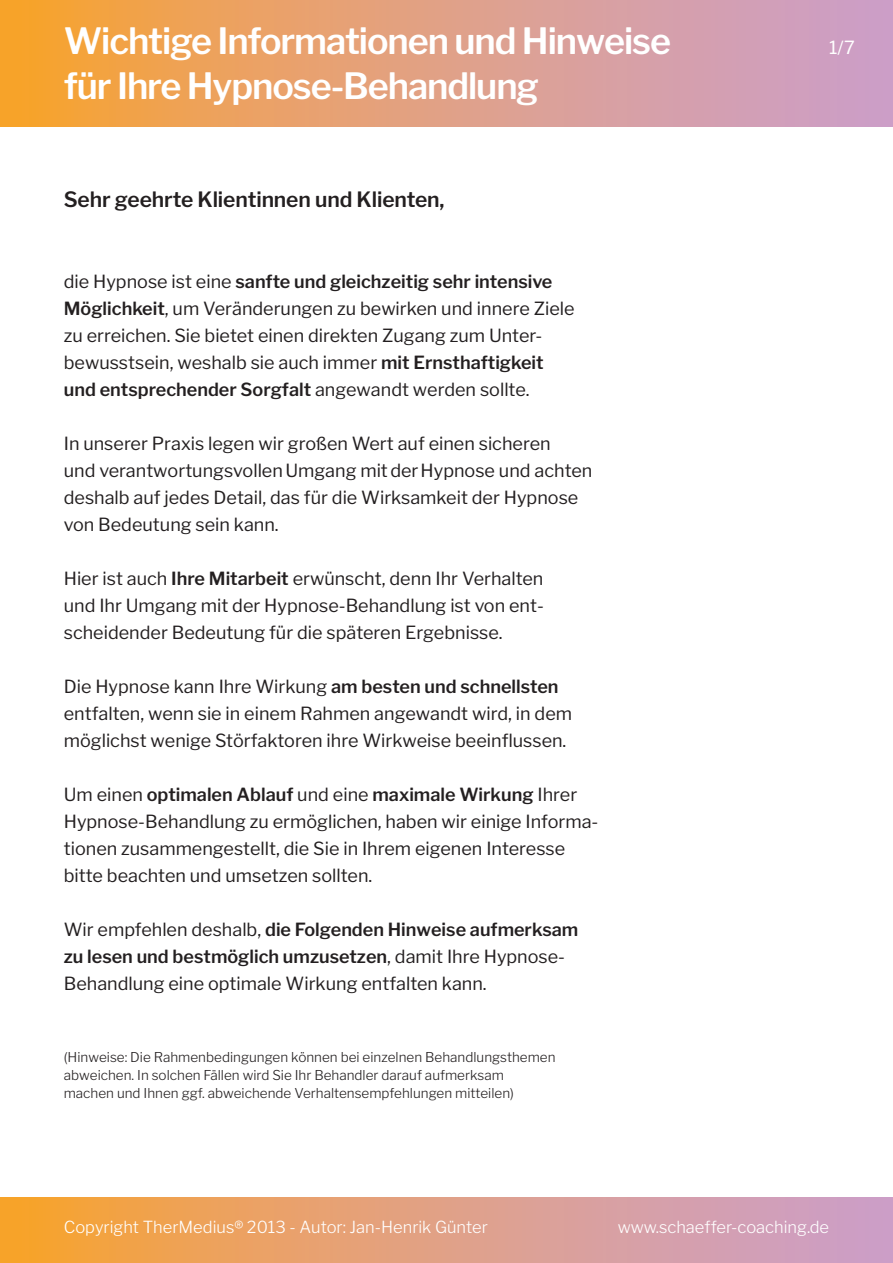
<style>
.page{position:relative;width:893px;height:1263px;background:#fff}
.page>*{position:absolute;margin:0;border:0;box-sizing:border-box;transform-origin:0 0}
.t1{font:600 36px/45px "Libre Franklin";letter-spacing:-.03em;color:#fff}
.t2{font:600 21px "Libre Franklin";letter-spacing:-.005em;color:#231f20}
.t3{font:18px/27px "Libre Franklin";color:#231f20}
.t4{font:18px "Libre Franklin";color:#fff}
.t5{font:300 16.5px "Libre Franklin";color:#fff}
.t6{font:300 13.5px/18px "Libre Franklin";color:#231f20}
.s1{font-weight:600}
</style>
<div class="page">
<div style="left:0;top:0;width:893px;height:126px;background:linear-gradient(to right,#f8a333,#ca9ed2)"></div>
<div style="left:0;top:1197px;width:893px;height:66px;background:linear-gradient(to right,#f8a333,#ca9ed2)"></div>
<h1 class="t1" style="left:64px;top:19px;width:609px">Wichtige Informationen und Hinweise für Ihre Hypnose-Behandlung</h1>
<p class="t2" style="left:64px;top:187px;width:382px">Sehr geehrte Klientinnen und Klienten,</p>
<p class="t3" style="left:64px;top:268px;width:512px">die Hypnose ist eine <span class="s1">sanfte und gleichzeitig sehr intensive Möglichkeit</span>, um Veränderungen zu bewirken und innere Ziele zu erreichen. Sie bietet einen direkten Zugang zum Unter&shy;bewusstsein, weshalb sie auch immer <span class="s1">mit Ernsthaftigkeit und entsprechender Sorgfalt</span> angewandt werden sollte.</p>
<p class="t3" style="left:64px;top:430px;width:530px">In unserer Praxis legen wir großen Wert auf einen sicheren<br>und verantwortungsvollen Umgang mit der Hypnose und achten deshalb auf jedes Detail, das für die Wirksamkeit der Hypnose von Bedeutung sein kann.</p>
<p class="t3" style="left:64px;top:565px;width:482px;text-align:justify">Hier ist auch <span class="s1">Ihre Mitarbeit</span> erwünscht, denn Ihr Verhalten und Ihr Umgang mit der Hypnose-Behandlung ist von ent&shy;scheidender Bedeutung für die späteren Ergebnisse.</p>
<p class="t3" style="left:64px;top:673px;width:510px">Die Hypnose kann Ihre Wirkung <span class="s1">am besten und schnellsten </span>entfalten, wenn sie in einem Rahmen angewandt wird, in dem möglichst wenige Störfaktoren ihre Wirkweise beeinflussen.</p>
<p class="t3" style="left:64px;top:781px;width:536px">Um einen <span class="s1">optimalen Ablauf</span> und eine <span class="s1">maximale Wirkung</span> Ihrer Hypnose-Behandlung zu ermöglichen, haben wir einige Informa&shy;tionen zusammengestellt, die Sie in Ihrem eigenen Interesse bitte beachten und umsetzen sollten.</p>
<p class="t3" style="left:64px;top:916px;width:516px">Wir empfehlen deshalb, <span class="s1">die Folgenden Hinweise aufmerksam zu lesen und bestmöglich umzusetzen</span>, damit Ihre Hypnose-<br>Behandlung eine optimale Wirkung entfalten kann.</p>
<p class="t6" style="left:64px;top:1048px;width:493px">(Hinweise: Die Rahmenbedingungen können bei einzelnen Behandlungsthemen abweichen. In solchen Fällen wird Sie Ihr Behandler darauf aufmerksam machen und Ihnen ggf. abweichende Verhaltensempfehlungen mitteilen)</p>
<p class="t4" style="left:829px;top:37px;width:27px">1/7</p>
<p class="t5" style="left:64px;top:1217px;width:426px">Copyright TherMedius® 2013 - Autor: Jan-Henrik Günter</p>
<p class="t5" style="left:618px;top:1217px;width:213px">www.schaeffer-coaching.de</p>
</div>
